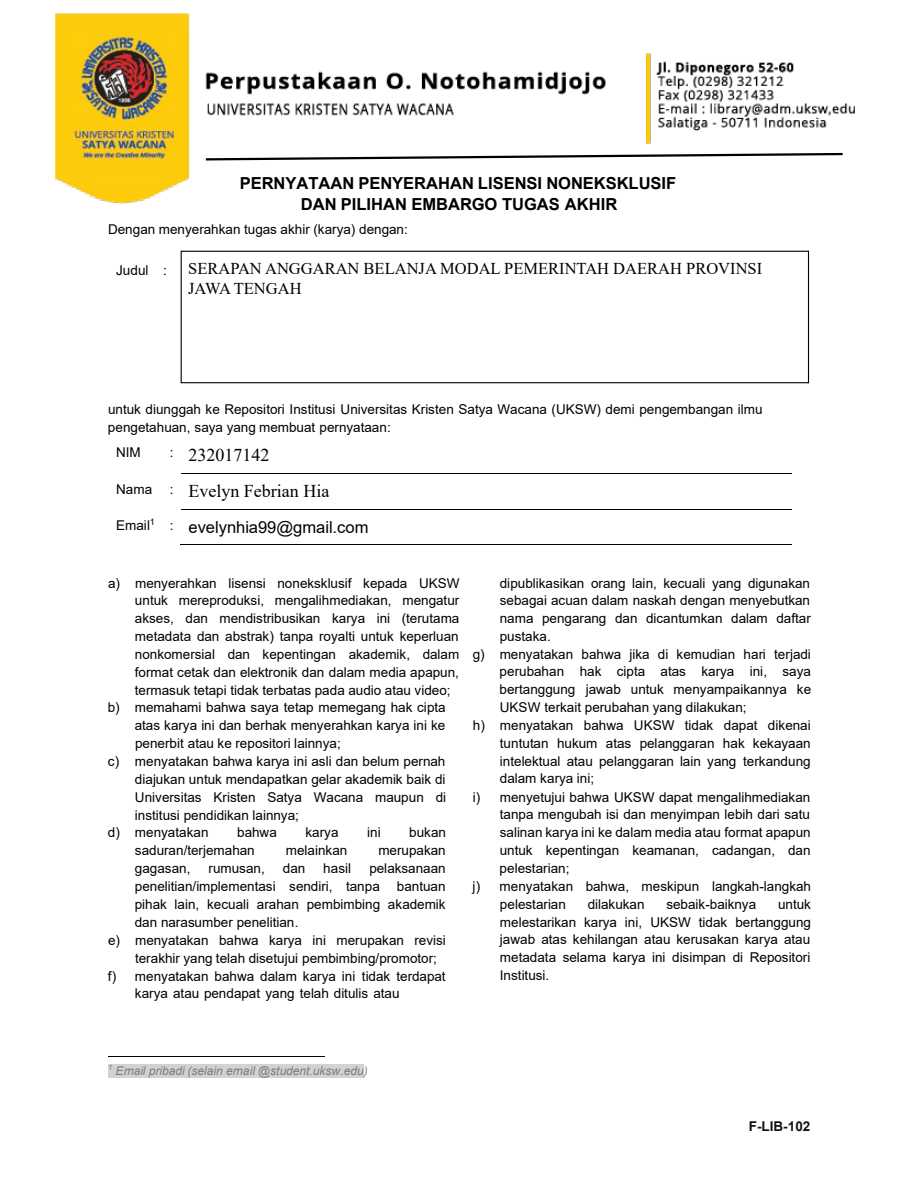
<style>
.page{position:relative;width:918px;height:1188px;background:#fff}
.page>*{position:absolute;margin:0;border:0;box-sizing:border-box;transform-origin:0 0}
.t1{font:18px "Times New Roman";color:#000}
.t2{font:700 16.5px/21.8px "Arial";letter-spacing:-.005em;color:#000;text-align:center}
.t3{font:16.5px/19.8px "Times New Roman";color:#000}
.t4{font:16.5px "Arial";color:#000}
.t5{font:13.5px/17.9px "Arial";color:#000}
.t6{font:700 13.5px "Arial";color:#121212}
.t7{font:italic 12px "Arial";letter-spacing:-.005em;color:#7d7d7d}
</style>
<div class="page">
<hr style="left:181px;top:473px;width:610px;height:1px;background:#000">
<hr style="left:181px;top:509px;width:610px;height:1px;background:#000">
<hr style="left:180px;top:544px;width:611px;height:1px;background:#000">
<div style="left:108px;top:1064px;width:256px;height:13px;background:#d2d2d2"></div>
<hr style="left:108px;top:1056px;width:216px;height:1px;background:#000">
<img style="left:55px;top:14px;width:800px;height:189px">
<svg style="left:204px;top:152px;width:641px;height:10px"></svg>
<div style="left:181px;top:251px;width:628px;height:132px;border:1px solid #000"></div>
<p class="t2" style="left:240px;top:172px;width:438px">PERNYATAAN PENYERAHAN LISENSI NONEKSKLUSIF<br>DAN PILIHAN EMBARGO TUGAS AKHIR</p>
<p class="t5" style="left:108px;top:220px;width:301px">Dengan menyerahkan tugas akhir (karya) dengan:</p>
<p class="t5" style="left:116px;top:262px;width:52px">Judul :</p>
<p class="t3" style="left:188px;top:259px;width:576px">SERAPAN ANGGARAN BELANJA MODAL PEMERINTAH DAERAH PROVINSI<br>JAWA TENGAH</p>
<p class="t5" style="left:108px;top:401px;width:656px">untuk diunggah ke Repositori Institusi Universitas Kristen Satya Wacana (UKSW) demi pengembangan ilmu pengetahuan, saya yang membuat pernyataan:</p>
<p class="t5" style="left:116px;top:443px;width:26px">NIM</p>
<h1 class="t1" style="left:170px;top:445px;width:101px"><sup>:</sup> 232017142</h1>
<p class="t5" style="left:116px;top:480px;width:38px">Nama</p>
<h1 class="t1" style="left:170px;top:481px;width:161px"><sup>:</sup> Evelyn Febrian Hia</h1>
<p class="t4" style="left:116px;top:518px;width:254px"><sup>Email</sup><sup>1</sup> <sup>:</sup> evelynhia99@gmail.com</p>
<p class="t5" style="left:108px;top:574px;width:353px">a) menyerahkan lisensi noneksklusif kepada UKSW</p>
<p class="t5" style="left:135px;top:592px;width:326px">untuk mereproduksi, mengalihmediakan, mengatur</p>
<p class="t5" style="left:135px;top:610px;width:326px">akses, dan mendistribusikan karya ini (terutama</p>
<p class="t5" style="left:135px;top:627px;width:325px">metadata dan abstrak) tanpa royalti untuk keperluan</p>
<p class="t5" style="left:135px;top:645px;width:326px">nonkomersial dan kepentingan akademik, dalam</p>
<p class="t5" style="left:135px;top:663px;width:326px">format cetak dan elektronik dan dalam media apapun,</p>
<p class="t5" style="left:135px;top:681px;width:317px">termasuk tetapi tidak terbatas pada audio atau video;</p>
<p class="t5" style="left:108px;top:699px;width:339px">b) memahami bahwa saya tetap memegang hak cipta</p>
<p class="t5" style="left:135px;top:717px;width:312px">atas karya ini dan berhak menyerahkan karya ini ke</p>
<p class="t5" style="left:135px;top:735px;width:207px">penerbit atau ke repositori lainnya;</p>
<p class="t5" style="left:108px;top:753px;width:339px">c) menyatakan bahwa karya ini asli dan belum pernah</p>
<p class="t5" style="left:135px;top:770px;width:312px">diajukan untuk mendapatkan gelar akademik baik di</p>
<p class="t5" style="left:135px;top:788px;width:313px">Universitas Kristen Satya Wacana maupun di</p>
<p class="t5" style="left:135px;top:806px;width:166px">institusi pendidikan lainnya;</p>
<p class="t5" style="left:108px;top:824px;width:102px">d) menyatakan</p>
<p class="t5" style="left:237px;top:824px;width:41px">bahwa</p>
<p class="t5" style="left:305px;top:824px;width:35px">karya</p>
<p class="t5" style="left:367px;top:824px;width:15px">ini</p>
<p class="t5" style="left:409px;top:824px;width:38px">bukan</p>
<p class="t5" style="left:135px;top:842px;width:121px">saduran/terjemahan</p>
<p class="t5" style="left:286px;top:842px;width:63px">melainkan</p>
<p class="t5" style="left:378px;top:842px;width:69px">merupakan</p>
<p class="t5" style="left:135px;top:859px;width:57px">gagasan,</p>
<p class="t5" style="left:209px;top:859px;width:58px">rumusan,</p>
<p class="t5" style="left:283px;top:859px;width:24px">dan</p>
<p class="t5" style="left:323px;top:859px;width:29px">hasil</p>
<p class="t5" style="left:135px;top:859px;width:312px;text-indent:235px">pelaksanaan penelitian/implementasi sendiri, tanpa</p>
<p class="t5" style="left:397px;top:878px;width:50px">bantuan</p>
<p class="t5" style="left:135px;top:895px;width:312px">pihak lain, kecuali arahan pembimbing akademik</p>
<p class="t5" style="left:135px;top:913px;width:165px">dan narasumber penelitian.</p>
<p class="t5" style="left:108px;top:931px;width:339px">e) menyatakan bahwa karya ini merupakan revisi</p>
<p class="t5" style="left:135px;top:949px;width:304px">terakhir yang telah disetujui pembimbing/promotor;</p>
<p class="t5" style="left:108px;top:967px;width:339px">f) menyatakan bahwa dalam karya ini tidak terdapat</p>
<p class="t5" style="left:135px;top:985px;width:266px">karya atau pendapat yang telah ditulis atau</p>
<p class="t5" style="left:500px;top:574px;width:312px">dipublikasikan orang lain, kecuali yang digunakan</p>
<p class="t5" style="left:500px;top:591px;width:312px">sebagai acuan dalam naskah dengan menyebutkan</p>
<p class="t5" style="left:500px;top:609px;width:313px">nama pengarang dan dicantumkan dalam daftar</p>
<p class="t5" style="left:500px;top:627px;width:53px">pustaka.</p>
<p class="t5" style="left:473px;top:645px;width:340px">g) menyatakan bahwa jika di kemudian hari terjadi</p>
<p class="t5" style="left:500px;top:663px;width:313px">perubahan hak cipta atas karya ini, saya</p>
<p class="t5" style="left:500px;top:681px;width:313px">bertanggung jawab untuk menyampaikannya ke</p>
<p class="t5" style="left:500px;top:699px;width:248px">UKSW terkait perubahan yang dilakukan;</p>
<p class="t5" style="left:473px;top:716px;width:339px">h) menyatakan bahwa UKSW tidak dapat dikenai</p>
<p class="t5" style="left:500px;top:734px;width:312px">tuntutan hukum atas pelanggaran hak kekayaan</p>
<p class="t5" style="left:500px;top:752px;width:312px">intelektual atau pelanggaran lain yang terkandung</p>
<p class="t5" style="left:500px;top:770px;width:96px">dalam karya ini;</p>
<p class="t5" style="left:473px;top:788px;width:339px">i) menyetujui bahwa UKSW dapat mengalihmediakan</p>
<p class="t5" style="left:500px;top:806px;width:312px">tanpa mengubah isi dan menyimpan lebih dari satu</p>
<p class="t5" style="left:500px;top:824px;width:312px">salinan karya ini ke dalam media atau format apapun</p>
<p class="t5" style="left:500px;top:842px;width:312px">untuk kepentingan keamanan, cadangan, dan</p>
<p class="t5" style="left:500px;top:859px;width:71px">pelestarian;</p>
<p class="t5" style="left:473px;top:877px;width:340px">j) menyatakan bahwa, meskipun langkah-langkah</p>
<p class="t5" style="left:500px;top:895px;width:68px">pelestarian</p>
<p class="t5" style="left:588px;top:895px;width:58px">dilakukan</p>
<p class="t5" style="left:666px;top:895px;width:91px">sebaik-baiknya</p>
<p class="t5" style="left:500px;top:895px;width:313px;text-align:justify;text-indent:278px">untuk melestarikan karya ini, UKSW tidak bertanggung jawab atas kehilangan atau kerusakan karya atau metadata selama karya ini disimpan di Repositori Institusi.</p>
<p class="t7" style="left:108px;top:1064px;width:261px"><sup>1</sup> Email pribadi (selain email @student.uksw.edu)</p>
<p class="t6" style="left:749px;top:1119px;width:63px">F-LIB-102</p>
</div>
